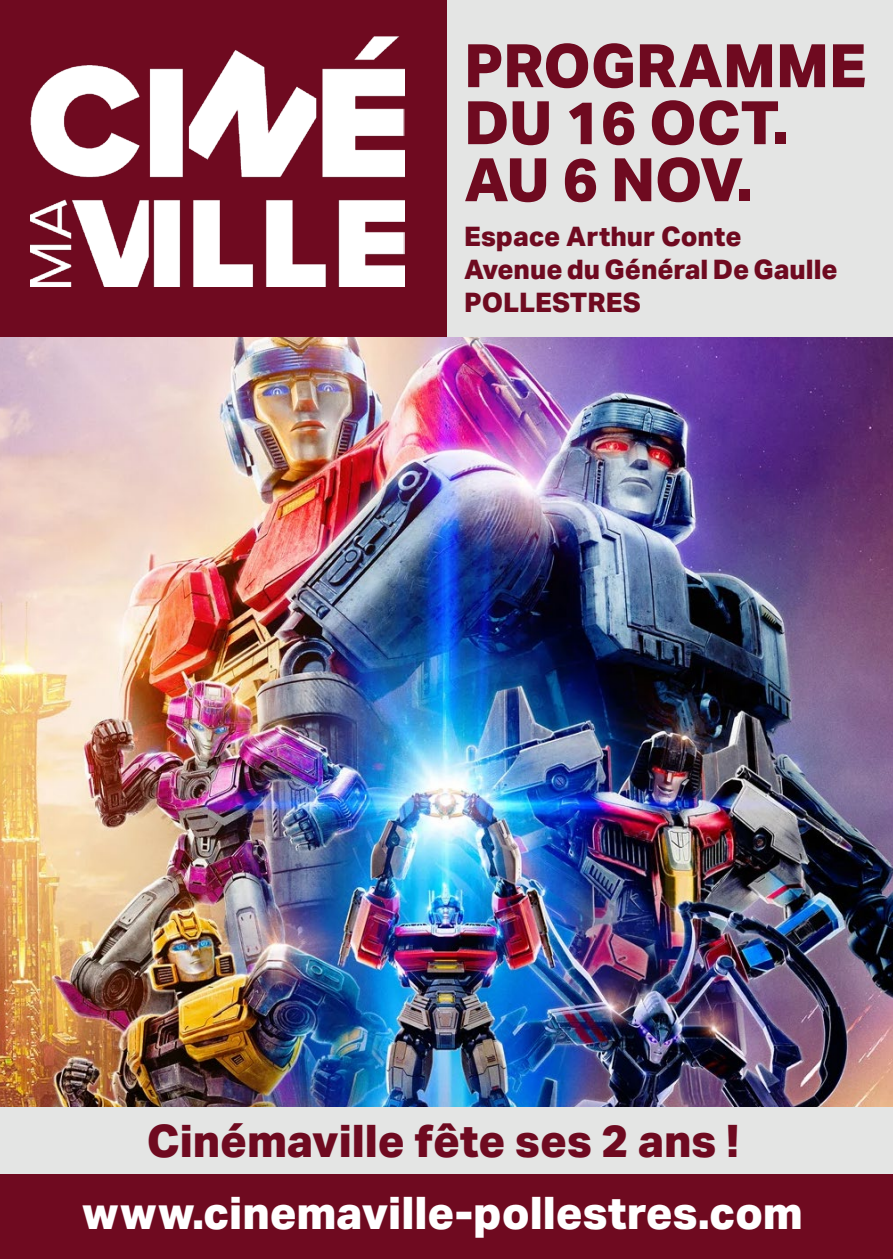
<style>
.page{position:relative;width:893px;height:1259px;background:#fff}
.page>*{position:absolute;margin:0;border:0;box-sizing:border-box;transform-origin:0 0}
.FILM_GRILLE{font:800 60px/57px "Aktiv Grotesk";color:#6f0a20}
.FILM_GRILLE-2{font:800 45px "Aktiv Grotesk";color:#fff}
.FILM_GRILLE-3{font:800 45px "Aktiv Grotesk";color:#6f0a20}
.FILM_GRILLE-4{font:800 27px "Aktiv Grotesk";color:#6f0a20}
</style>
<div class="page">
<img style="left:0;top:336px;width:893px;height:771px">
<div style="left:0;top:1107px;width:893px;height:152px;background:#e4e5e4"></div>
<div style="left:0;top:1174px;width:893px;height:85px;background:#6f0a20"></div>
<div style="left:446px;top:0;width:447px;height:336px;background:#e4e5e4"></div>
<div style="left:0;top:0;width:446px;height:336px;background:#6f0a20"></div>
<img style="left:31px;top:36px;width:373px;height:251px">
<p class="FILM_GRILLE" style="left:464px;top:36px;width:404px">PROGRAMME</p>
<p class="FILM_GRILLE" style="left:464px;top:93px;width:326px">DU 16 OCT.<br>AU 6 NOV.</p>
<p class="FILM_GRILLE-4" style="left:464px;top:219px;width:279px">Espace Arthur Conte</p>
<p class="FILM_GRILLE-4" style="left:464px;top:252px;width:375px">Avenue du Général De Gaulle</p>
<p class="FILM_GRILLE-4" style="left:464px;top:285px;width:178px">POLLESTRES</p>
<p class="FILM_GRILLE-3" style="left:147px;top:1112px;width:594px">Cinémaville fête ses 2 ans !</p>
<p class="FILM_GRILLE-2" style="left:82px;top:1184px;width:722px">www.cinemaville-pollestres.com</p>
</div>
